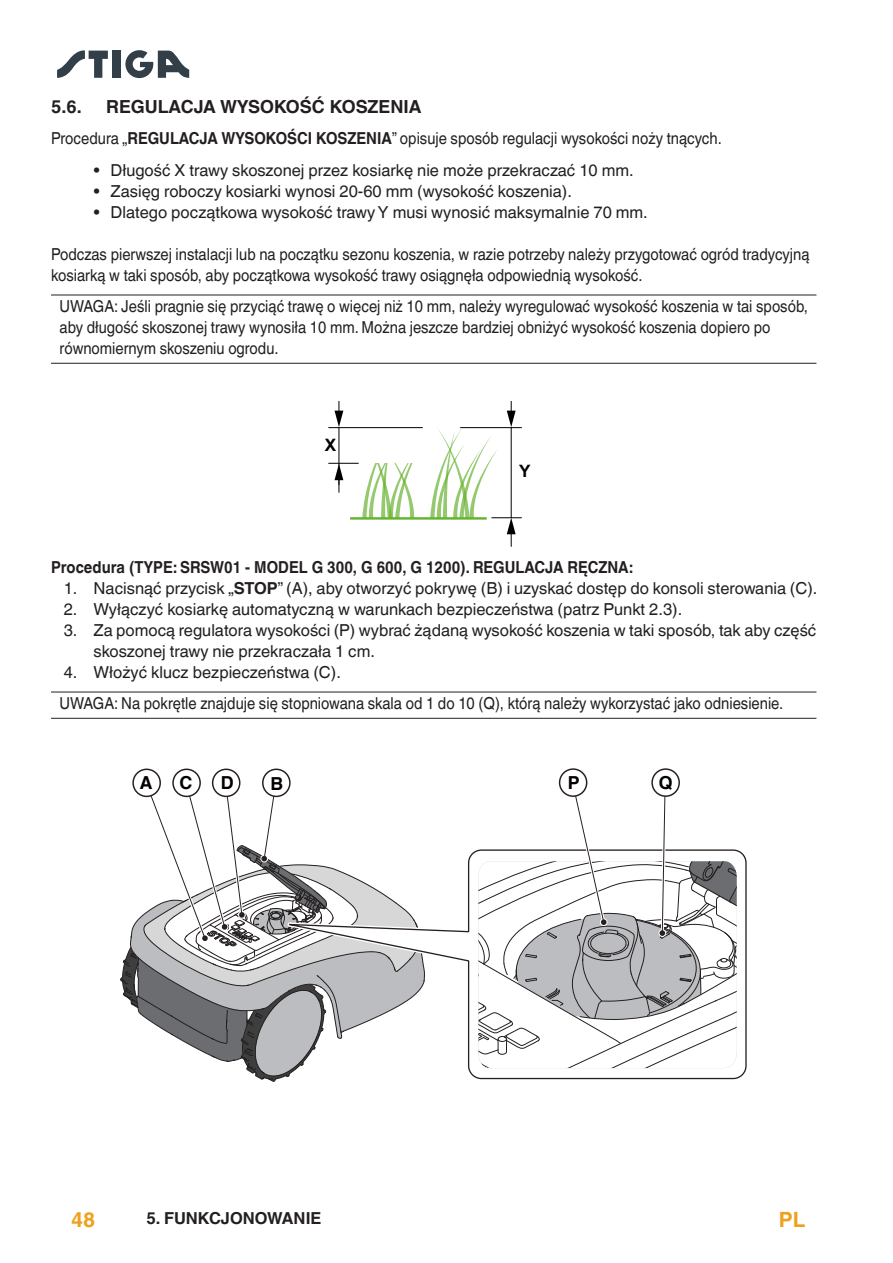
<style>
.page{position:relative;width:893px;height:1263px;background:#fff}
.page>*{position:absolute;margin:0;border:0;box-sizing:border-box;transform-origin:0 0}
.t1{font:700 21px "Helvetica World";color:#eea11d}
.t2{font:700 18px "Helvetica World";color:#231f20}
.t3{font:700 17.85px "Helvetica World";color:#000}
.t4{font:700 17.1px "Arial";color:#000}
.Testo_NOTE{font:16.5px/21px "Helvetica World";color:#231f20}
.Testo_NOTE-2{font:16.5px/21px "Helvetica World";color:#231f20;scale:.9 1}
.Testo_normale{font:16.5px/21px "Helvetica World";color:#231f20;scale:.9 1}
.Testo_normale-2{font:700 16.5px "Helvetica World";color:#231f20;scale:.9 1}
.Testo_normale-3{font:700 16.5px "Helvetica World";color:#231f20}
.s1{font-weight:700}
</style>
<div class="page">
<div style="left:113px;top:51px;width:8px;height:27px;background:#323e48"></div>
<svg style="left:57px;top:50px;width:51px;height:28px"></svg>
<svg style="left:125px;top:50px;width:64px;height:28px"></svg>
<hr style="left:51px;top:295px;width:765px;height:1px;background:#231f20">
<hr style="left:51px;top:363px;width:765px;height:1px;background:#231f20">
<hr style="left:51px;top:692px;width:765px;height:1px;background:#231f20">
<hr style="left:51px;top:718px;width:765px;height:1px;background:#231f20">
<svg style="left:425px;top:850px;width:322px;height:230px"></svg>
<svg style="left:263px;top:769px;width:27px;height:27px"></svg>
<div style="left:262px;top:768px;width:29px;height:29px;border:1px solid #28201e;border-radius:50%"></div>
<svg style="left:213px;top:769px;width:27px;height:27px"></svg>
<div style="left:212px;top:768px;width:28px;height:29px;border:1px solid #28201e;border-radius:50%"></div>
<svg style="left:173px;top:769px;width:27px;height:27px"></svg>
<div style="left:172px;top:768px;width:29px;height:29px;border:1px solid #28201e;border-radius:50%"></div>
<svg style="left:120px;top:779px;width:305px;height:303px"></svg>
<div style="left:133px;top:769px;width:27px;height:27px;background:#fff;border-radius:50%"></div>
<div style="left:132px;top:768px;width:29px;height:29px;border:1px solid #28201e;border-radius:50%"></div>
<svg style="left:652px;top:769px;width:27px;height:27px"></svg>
<div style="left:651px;top:768px;width:29px;height:29px;border:1px solid #28201e;border-radius:50%"></div>
<svg style="left:478px;top:779px;width:259px;height:289px"></svg>
<div style="left:560px;top:769px;width:27px;height:27px;background:#fff;border-radius:50%"></div>
<div style="left:559px;top:768px;width:28px;height:29px;border:1px solid #28201e;border-radius:50%"></div>
<svg style="left:329px;top:402px;width:192px;height:144px"></svg>
<p class="t2" style="left:51px;top:96px;width:32px">5.6.</p>
<p class="t2" style="left:106px;top:96px;width:317px">REGULACJA WYSOKOŚĆ KOSZENIA</p>
<p class="Testo_normale" style="left:51px;top:128px;width:747px">Procedura „<span class="s1">REGULACJA WYSOKOŚCI KOSZENIA</span>” opisuje sposób regulacji wysokości noży tnących.</p>
<p class="Testo_NOTE" style="left:94px;top:160px;width:542px">• Długość X trawy skoszonej przez kosiarkę nie może przekraczać 10 mm.</p>
<p class="Testo_NOTE" style="left:94px;top:181px;width:480px">• Zasięg roboczy kosiarki wynosi 20-60 mm (wysokość koszenia).</p>
<p class="Testo_NOTE" style="left:94px;top:202px;width:556px">• Dlatego początkowa wysokość trawy Y musi wynosić maksymalnie 70 mm.</p>
<p class="Testo_normale" style="left:51px;top:244px;width:844px">Podczas pierwszej instalacji lub na początku sezonu koszenia, w razie potrzeby należy przygotować ogród tradycyjną kosiarką w taki sposób, aby początkowa wysokość trawy osiągnęła odpowiednią wysokość.</p>
<p class="Testo_NOTE-2" style="left:60px;top:296px;width:833px">UWAGA: Jeśli pragnie się przyciąć trawę o więcej niż 10 mm, należy wyregulować wysokość koszenia w tai sposób, aby długość skoszonej trawy wynosiła 10 mm. Można jeszcze bardziej obniżyć wysokość koszenia dopiero po równomiernym skoszeniu ogrodu.</p>
<p class="t4" style="left:325px;top:433px;width:13px">X</p>
<p class="t4" style="left:519px;top:459px;width:13px">Y</p>
<p class="Testo_normale-2" style="left:51px;top:557px;width:648px">PROCEDURA (TYPE: SRSW01 - MODEL G 300, G 600, G 1200). REGULACJA RĘCZNA:</p>
<p class="Testo_NOTE" style="left:64px;top:578px;width:755px">1. Nacisnąć przycisk „<span class="s1">STOP</span>” (A), aby otworzyć pokrywę (B) i uzyskać dostęp do konsoli sterowania (C).</p>
<p class="Testo_NOTE" style="left:64px;top:599px;width:620px">2. Wyłączyć kosiarkę automatyczną w warunkach bezpieczeństwa (patrz Punkt 2.3).</p>
<p class="Testo_NOTE" style="left:94px;top:620px;width:724px;text-indent:-30px">3. Za pomocą regulatora wysokości (P) wybrać żądaną wysokość koszenia w taki sposób, tak aby część skoszonej trawy nie przekraczała 1 cm.</p>
<p class="Testo_NOTE" style="left:64px;top:662px;width:279px">4. Włożyć klucz bezpieczeństwa (C).</p>
<p class="Testo_NOTE-2" style="left:60px;top:693px;width:806px">UWAGA: Na pokrętle znajduje się stopniowana skala od 1 do 10 (Q), którą należy wykorzystać jako odniesienie.</p>
<p class="t3" style="left:140px;top:773px;width:14px">A</p>
<p class="t3" style="left:180px;top:773px;width:14px">C</p>
<p class="t3" style="left:221px;top:773px;width:14px">D</p>
<p class="t3" style="left:270px;top:773px;width:14px">B</p>
<p class="t3" style="left:568px;top:772px;width:13px">P</p>
<p class="t3" style="left:659px;top:772px;width:15px">Q</p>
<p class="t1" style="left:71px;top:1208px;width:26px">48</p>
<p class="Testo_normale-3" style="left:146px;top:1209px;width:40px">5. FUNKCJONOWANIE</p>
<p class="t1" style="left:779px;top:1208px;width:28px">PL</p>
</div>
